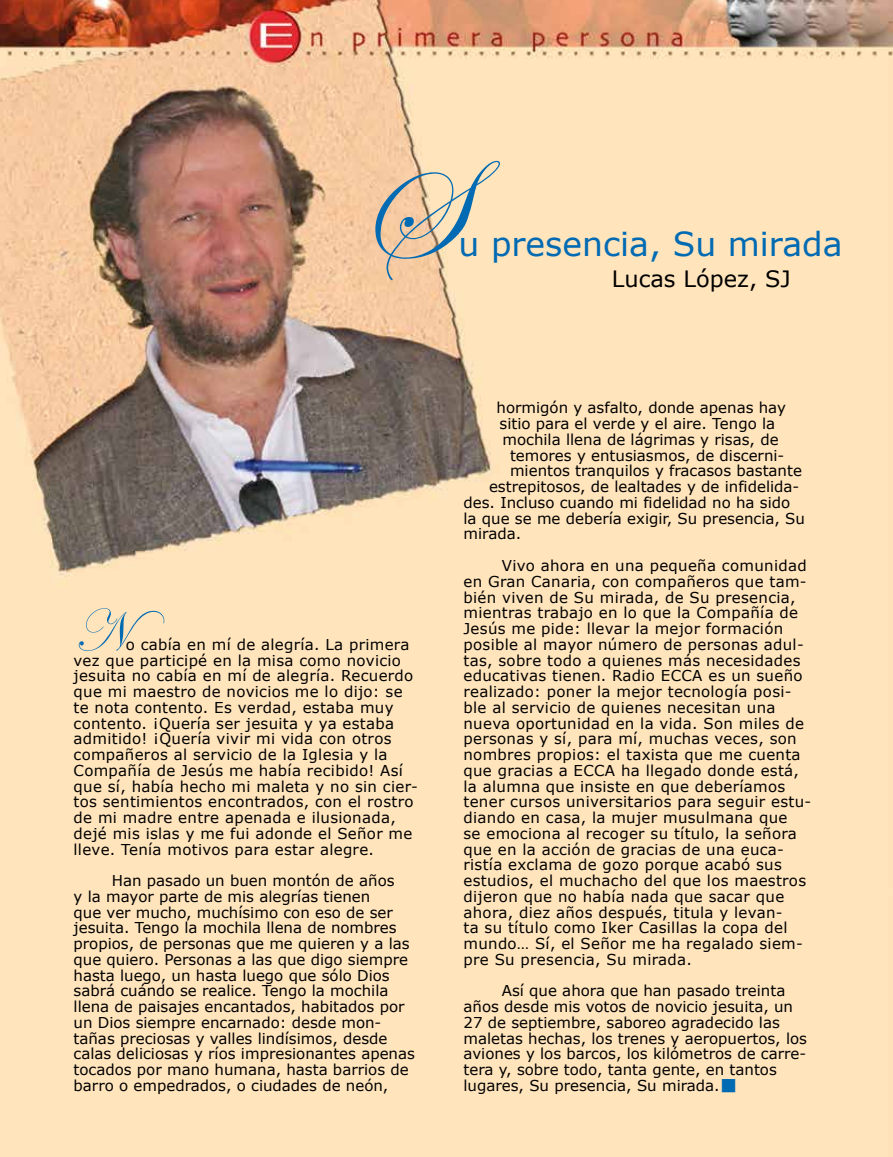
<style>
.page{position:relative;width:893px;height:1157px;background:#fff}
.page>*{position:absolute;margin:0;border:0;box-sizing:border-box;transform-origin:0 0}
.t1{font:144.45px "Edwardian Script ITC";color:#006ab3}
.t2{font:60px "Edwardian Script ITC";color:#006ab3}
.t3{font:33px "Verdana";color:#006ab3}
.t4{font:22.5px "Verdana";color:#000}
.t5{font:18px "Zapf Dingbats";color:#006ab3}
.t6{font:15px/15.8px "Verdana";letter-spacing:.02em;color:#000}
.t7{font:15px/15.8px "Verdana";color:#000}
</style>
<div class="page">
<img style="left:0;top:0;width:893px;height:1157px">
<h1 class="t1" style="left:356px;top:133px;width:104px">S</h1>
<h3 class="t3" style="left:458px;top:223px;width:386px">u presencia, Su mirada</h3>
<h3 class="t4" style="left:612px;top:265px;width:180px">Lucas López, SJ</h3>
<h2 class="t2" style="left:74px;top:598px;width:92px">N</h2>
<p class="t6" style="left:74px;top:636px;width:346px;text-indent:52px">o cabía en mí de alegría. La primera vez que participé en la misa como novicio jesuita no cabía en mí de alegría. Recuerdo que mi maestro de novicios me lo dijo: se te nota contento. Es verdad, estaba muy contento. ¡Quería ser jesuita y ya estaba admitido! ¡Quería vivir mi vida con otros compañeros al servicio de la Iglesia y la Compañía de Jesús me había recibido! Así que sí, había hecho mi maleta y no sin cier&shy;tos sentimientos encontrados, con el rostro de mi madre entre apenada e ilusionada, dejé mis islas y me fui adonde el Señor me lleve. Tenía motivos para estar alegre.</p>
<p class="t7" style="left:74px;top:872px;width:343px;text-indent:38px">Han pasado un buen montón de años<br>y la mayor parte de mis alegrías tienen<br>que ver mucho, muchísimo con eso de ser jesuita. Tengo la mochila llena de nombres propios, de personas que me quieren y a las que quiero. Personas a las que digo siempre hasta luego, un hasta luego que sólo Dios sabrá cuándo se realice. Tengo la mochila llena de paisajes encantados, habitados por un Dios siempre encarnado: desde mon&shy;tañas preciosas y valles lindísimos, desde calas deliciosas y ríos impresionantes apenas tocados por mano humana, hasta barrios de barro o empedrados, o ciudades de neón,</p>
<p class="t7" style="left:496px;top:399px;width:291px">hormigón y asfalto, donde apenas hay</p>
<p class="t7" style="left:499px;top:415px;width:277px">sitio para el verde y el aire. Tengo la</p>
<p class="t7" style="left:502px;top:431px;width:278px">mochila llena de lágrimas y risas, de</p>
<p class="t7" style="left:510px;top:447px;width:276px">temores y entusiasmos, de discerni-</p>
<p class="t7" style="left:510px;top:462px;width:293px">mientos tranquilos y fracasos bastante</p>
<p class="t7" style="left:489px;top:478px;width:312px">estrepitosos, de lealtades y de infidelida-</p>
<p class="t7" style="left:463px;top:494px;width:328px">des. Incluso cuando mi fidelidad no ha sido</p>
<p class="t7" style="left:463px;top:510px;width:343px">la que se me debería exigir, Su presencia, Su</p>
<p class="t6" style="left:463px;top:525px;width:59px">mirada.</p>
<p class="t6" style="left:463px;top:557px;width:349px;text-indent:38px">Vivo ahora en una pequeña comunidad en Gran Canaria, con compañeros que tam&shy;bién viven de Su mirada, de Su presencia, mientras trabajo en lo que la Compañía de Jesús me pide: llevar la mejor formación posible al mayor número de personas adul&shy;tas, sobre todo a quienes más necesidades educativas tienen. Radio ECCA es un sueño realizado: poner la mejor tecnología posi&shy;ble al servicio de quienes necesitan una nueva oportunidad en la vida. Son miles de personas y sí, para mí, muchas veces, son nombres propios: el taxista que me cuenta que gracias a ECCA ha llegado donde está, la alumna que insiste en que deberíamos tener cursos universitarios para seguir estu&shy;diando en casa, la mujer musulmana que<br>se emociona al recoger su título, la señora que en la acción de gracias de una euca&shy;ristía exclama de gozo porque acabó sus estudios, el muchacho del que los maestros dijeron que no había nada que sacar que ahora, diez años después, titula y levan-<br>ta su título como Iker Casillas la copa del mundo… Sí, el Señor me ha regalado siem&shy;pre Su presencia, Su mirada.</p>
<p class="t7" style="left:463px;top:982px;width:345px;text-indent:38px">Así que ahora que han pasado treinta años desde mis votos de novicio jesuita, un 27 de septiembre, saboreo agradecido las maletas hechas, los trenes y aeropuertos, los aviones y los barcos, los kilómetros de carre&shy;tera y, sobre todo, tanta gente, en tantos lugares, Su presencia, Su mirada.</p>
<p class="t5" style="left:722px;top:1075px;width:15px">■</p>
</div>
